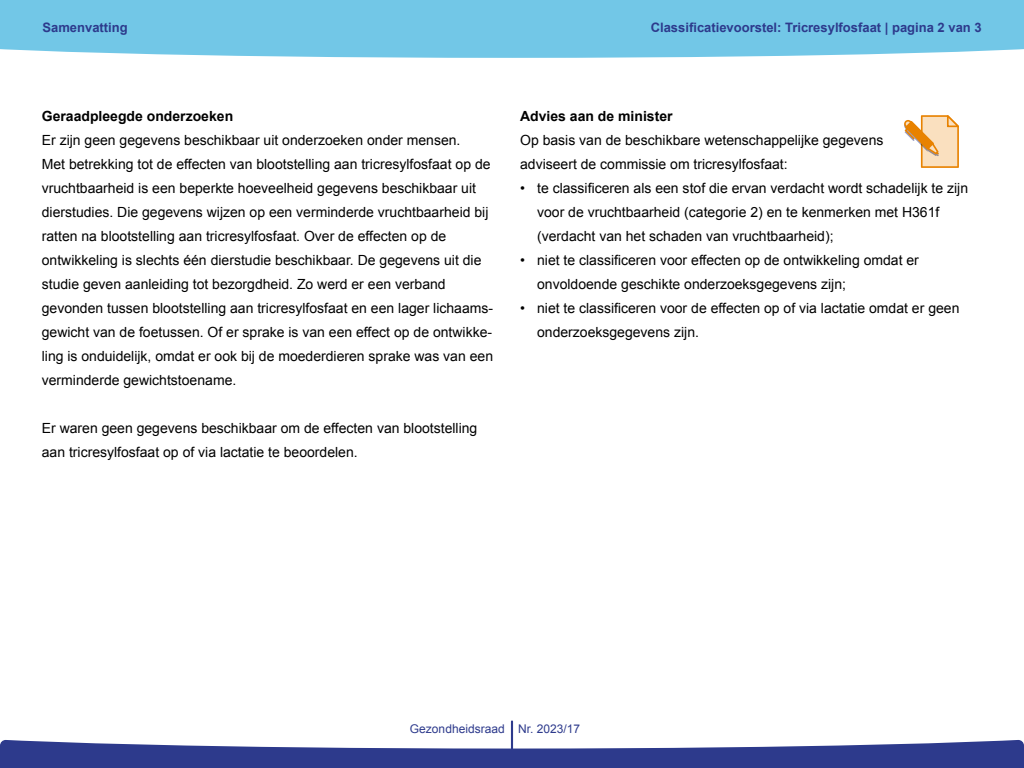
<style>
.page{position:relative;width:1024px;height:768px;background:#fff}
.page>*{position:absolute;margin:0;border:0;box-sizing:border-box;transform-origin:0 0}
.Plat_z_ruimte{font:14px/24px "Arial";color:#000}
.Kop_z_nr_vet{font:700 14px "Arial";color:#000}
.t1{font:700 13px "Arial";color:#2d3a8c}
.t2{font:12px "Arial";color:#2d3a8c}
</style>
<div class="page">
<svg style="left:0;top:720px;width:1024px;height:48px"></svg>
<div style="left:0;top:0;width:1024px;height:58px;background:#72c7e7"></div>
<svg style="left:904px;top:115px;width:55px;height:53px"></svg>
<p class="t1" style="left:43px;top:19px;width:87px">Samenvatting</p>
<p class="t1" style="left:651px;top:19px;width:332px">Classificatievoorstel: Tricresylfosfaat | pagina 2 van 3</p>
<h2 class="Kop_z_nr_vet" style="left:42px;top:107px;width:193px">Geraadpleegde onderzoeken</h2>
<p class="Plat_z_ruimte" style="left:42px;top:128px;width:453px">Er zijn geen gegevens beschikbaar uit onderzoeken onder mensen.<br>Met betrekking tot de effecten van blootstelling aan tricresylfosfaat op de vruchtbaarheid is een beperkte hoeveelheid gegevens beschikbaar uit dierstudies. Die gegevens wijzen op een verminderde vruchtbaarheid bij ratten na blootstelling aan tricresylfosfaat. Over de effecten op de ontwikkeling is slechts één dierstudie beschikbaar. De gegevens uit die studie geven aanleiding tot bezorgdheid. Zo werd er een verband gevonden tussen blootstelling aan tricresylfosfaat en een lager lichaams&shy;gewicht van de foetussen. Of er sprake is van een effect op de ontwikke&shy;ling is onduidelijk, omdat er ook bij de moederdieren sprake was van een verminderde gewichtstoename.</p>
<p class="Plat_z_ruimte" style="left:42px;top:416px;width:437px">Er waren geen gegevens beschikbaar om de effecten van blootstelling aan tricresylfosfaat op of via lactatie te beoordelen.</p>
<h2 class="Kop_z_nr_vet" style="left:520px;top:107px;width:154px">Advies aan de minister</h2>
<p class="Plat_z_ruimte" style="left:520px;top:128px;width:365px">Op basis van de beschikbare wetenschappelijke gegevens adviseert de commissie om tricresylfosfaat:</p>
<p class="Plat_z_ruimte" style="left:537px;top:176px;width:433px;text-indent:-17px">• te classificeren als een stof die ervan verdacht wordt schadelijk te zijn voor de vruchtbaarheid (categorie 2) en te kenmerken met H361f (verdacht van het schaden van vruchtbaarheid);</p>
<p class="Plat_z_ruimte" style="left:537px;top:248px;width:383px;text-indent:-17px">• niet te classificeren voor effecten op de ontwikkeling omdat er onvoldoende geschikte onderzoeksgegevens zijn;</p>
<p class="Plat_z_ruimte" style="left:537px;top:296px;width:424px;text-indent:-17px">• niet te classificeren voor de effecten op of via lactatie omdat er geen onderzoeksgegevens zijn.</p>
<p class="t2" style="left:410px;top:721px;width:172px">Gezondheidsraad Nr. 2023/17</p>
</div>
